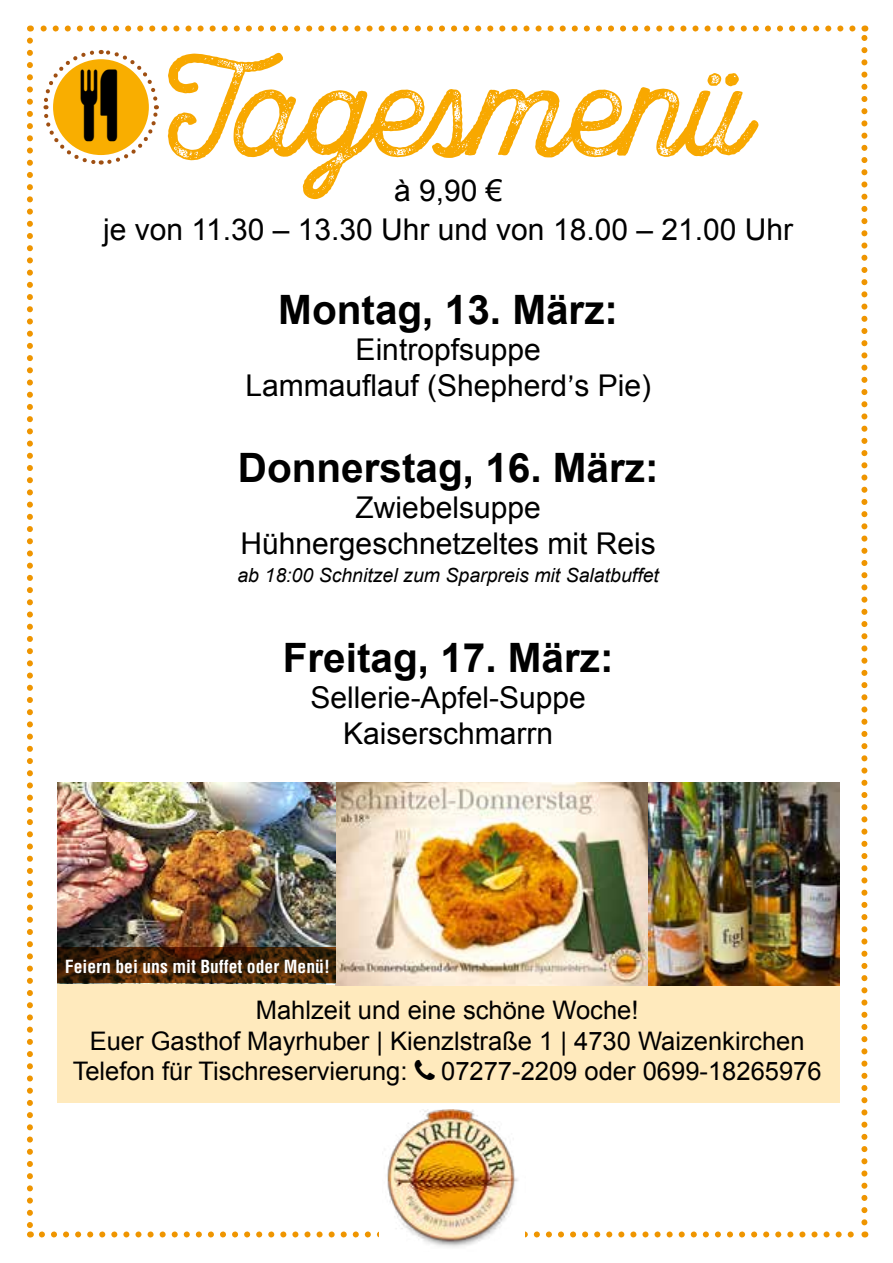
<style>
.page{position:relative;width:893px;height:1263px;background:#fff}
.page>*{position:absolute;margin:0;border:0;box-sizing:border-box;transform-origin:0 0}
.t1{font:700 133.5px "Local Brewery Three";color:#f8a800}
.t2{font:700 40.5px "Arial";color:#000}
.t3{font:30px/36px "Arial";color:#000;text-align:center}
.t4{font:25.5px "Arial";color:#000}
.t5{font:italic 19.5px "Arial";color:#000}
.t6{font:700 condensed 17.7px "Helvetica";color:#fff}
.s1{font-family:"Klavika Basic"}
</style>
<div class="page">
<svg style="left:42px;top:1231px;width:812px;height:6px"></svg>
<svg style="left:27px;top:41px;width:6px;height:1196px"></svg>
<svg style="left:861px;top:26px;width:6px;height:1196px"></svg>
<svg style="left:30px;top:26px;width:822px;height:6px"></svg>
<div style="left:379px;top:1136px;width:146px;height:112px;background:#fff"></div>
<img style="left:387px;top:1110px;width:131px;height:138px">
<div style="left:57px;top:983px;width:782px;height:119px;background:#ffeabd"></div>
<img style="left:336px;top:782px;width:503px;height:203px">
<img style="left:57px;top:782px;width:279px;height:165px">
<svg style="left:57px;top:947px;width:279px;height:36px;background:#412106"></svg>
<svg style="left:43px;top:50px;width:116px;height:115px"></svg>
<h1 class="t1" style="left:171px;top:30px;width:581px">Tagesmenü</h1>
<p class="t3" style="left:103px;top:171px;width:691px;line-height:39px">à 9,90 €<br>je von 11.30 – 13.30 Uhr und von 18.00 – 21.00 Uhr</p>
<h2 class="t2" style="left:278px;top:283px;width:341px">Montag, 13. März:</h2>
<p class="t3" style="left:245px;top:332px;width:407px">Eintropfsuppe<br>Lammauflauf (Shepherd<span class="s1">’</span>s Pie)</p>
<h2 class="t2" style="left:238px;top:440px;width:422px">Donnerstag, 16. März:</h2>
<p class="t3" style="left:241px;top:489px;width:417px">Zwiebelsuppe<br>Hühnergeschnetzeltes mit Reis</p>
<p class="t5" style="left:237px;top:563px;width:423px">ab 18:00 Schnitzel zum Sparpreis mit Salatbuffet</p>
<h2 class="t2" style="left:283px;top:631px;width:332px">Freitag, 17. März:</h2>
<p class="t3" style="left:311px;top:680px;width:277px">Sellerie-Apfel-Suppe<br>Kaiserschmarrn</p>
<p class="t6" style="left:65px;top:955px;width:267px">Feiern bei uns mit Buffet oder Menü!</p>
<p class="t4" style="left:256px;top:993px;width:384px">Mahlzeit und eine schöne Woche!</p>
<p class="t4" style="left:90px;top:1024px;width:716px">Euer Gasthof Mayrhuber | Kienzlstraße 1 | 4730 Waizenkirchen</p>
<p class="t4" style="left:73px;top:1054px;width:336px">Telefon für Tischreservierung:</p>
<p class="t4" style="left:441px;top:1054px;width:382px">07277-2209 oder 0699-18265976</p>
</div>
